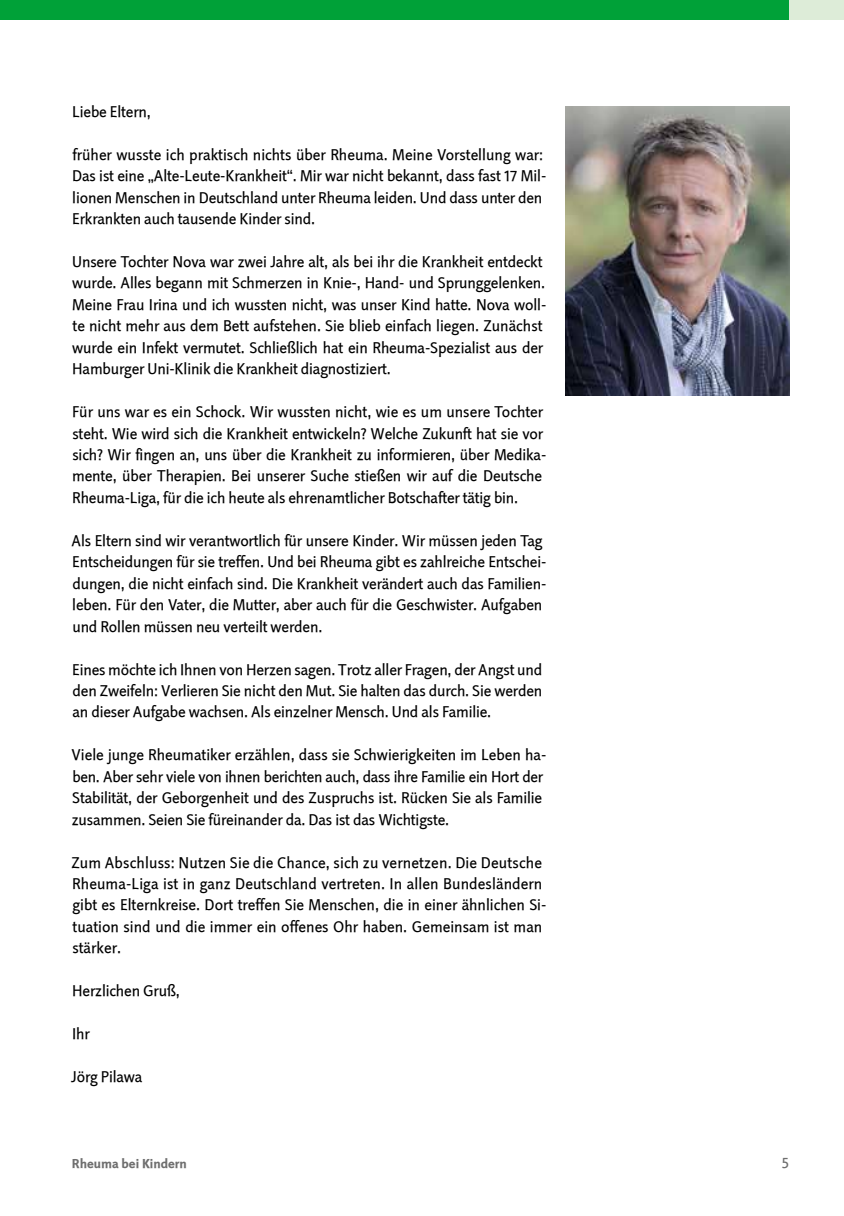
<style>
.page{position:relative;width:844px;height:1216px;background:#fff}
.page>*{position:absolute;margin:0;border:0;box-sizing:border-box;transform-origin:0 0}
.t1{font:15.75px/21.5px "Linotype Projekt";letter-spacing:-.01em;color:#000;scale:.96 1}
.t2{font:15.75px "Linotype Projekt SC";color:#6e6e6e;scale:.96 1}
.t3{font:800 13.12px "Linotype Projekt";color:#6e6e6e;scale:.96 1}
.s1{font-family:"Linotype Projekt SC"}
</style>
<div class="page">
<div style="left:0;top:0;width:789px;height:20px;background:#00a138"></div>
<div style="left:789px;top:0;width:54px;height:20px;background:#ddecd8"></div>
<img style="left:565px;top:106px;width:224px;height:289px">
<p class="t1" style="left:72px;top:101px;width:83px">Liebe Eltern,</p>
<p class="t1" style="left:72px;top:144px;width:495px">früher wusste ich praktisch nichts über Rheuma. Meine Vorstellung war:<br>Das ist eine „Alte-Leute-Krankheit“. Mir war nicht bekannt, dass fast <span class="s1">17</span> Mil&shy;lionen Menschen in Deutschland unter Rheuma leiden. Und dass unter den Erkrankten auch tausende Kinder sind.</p>
<p class="t1" style="left:72px;top:251px;width:495px">Unsere Tochter Nova war zwei Jahre alt, als bei ihr die Krankheit entdeckt wurde. Alles begann mit Schmerzen in Knie-, Hand- und Sprunggelenken.<br>Meine Frau Irina und ich wussten nicht, was unser Kind hatte. Nova woll&shy;te nicht mehr aus dem Bett aufstehen. Sie blieb einfach liegen. Zunächst wurde ein Infekt vermutet. Schließlich hat ein Rheuma-Spezialist aus der Hamburger Uni-Klinik die Krankheit diagnostiziert.</p>
<p class="t1" style="left:72px;top:401px;width:495px">Für uns war es ein Schock. Wir wussten nicht, wie es um unsere Tochter steht. Wie wird sich die Krankheit entwickeln? Welche Zukunft hat sie vor sich? Wir fingen an, uns über die Krankheit zu informieren, über Medika&shy;mente, über Therapien. Bei unserer Suche stießen wir auf die Deutsche Rheuma-Liga, für die ich heute als ehrenamtlicher Botschafter tätig bin.</p>
<p class="t1" style="left:72px;top:530px;width:496px">Als Eltern sind wir verantwortlich für unsere Kinder. Wir müssen jeden Tag Entscheidungen für sie treffen. Und bei Rheuma gibt es zahlreiche Entschei&shy;dungen, die nicht einfach sind. Die Krankheit verändert auch das Familien&shy;leben. Für den Vater, die Mutter, aber auch für die Geschwister. Aufgaben und Rollen müssen neu verteilt werden.</p>
<p class="t1" style="left:72px;top:658px;width:491px;text-align:justify">Eines möchte ich Ihnen von Herzen sagen. Trotz aller Fragen, der Angst und den Zweifeln: Verlieren Sie nicht den Mut. Sie halten das durch. Sie werden an dieser Aufgabe wachsen. Als einzelner Mensch. Und als Familie.</p>
<p class="t1" style="left:72px;top:744px;width:496px">Viele junge Rheumatiker erzählen, dass sie Schwierigkeiten im Leben ha&shy;ben. Aber sehr viele von ihnen berichten auch, dass ihre Familie ein Hort der Stabilität, der Geborgenheit und des Zuspruchs ist. Rücken Sie als Familie zusammen. Seien Sie füreinander da. Das ist das Wichtigste.</p>
<p class="t1" style="left:71px;top:851px;width:496px">Zum Abschluss: Nutzen Sie die Chance, sich zu vernetzen. Die Deutsche Rheuma-Liga ist in ganz Deutschland vertreten. In allen Bundesländern gibt es Elternkreise. Dort treffen Sie Menschen, die in einer ähnlichen Si&shy;tuation sind und die immer ein offenes Ohr haben. Gemeinsam ist man stärker.</p>
<p class="t1" style="left:72px;top:980px;width:113px">Herzlichen Gruß,</p>
<p class="t1" style="left:72px;top:1023px;width:20px">Ihr</p>
<p class="t1" style="left:72px;top:1066px;width:75px">Jörg Pilawa</p>
<p class="t3" style="left:72px;top:1155px;width:121px">Rheuma bei Kindern</p>
<p class="t2" style="left:781px;top:1153px;width:10px">5</p>
</div>
